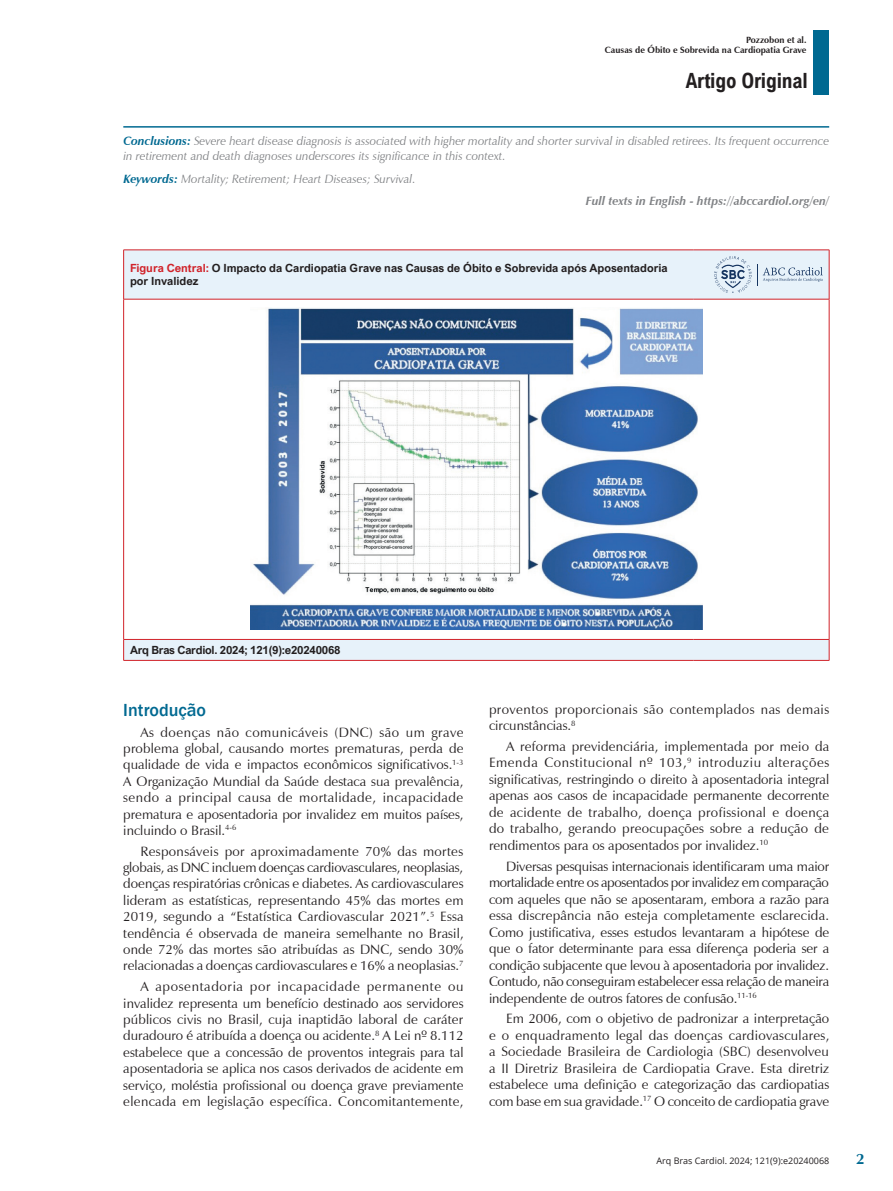
<style>
.page{position:relative;width:893px;height:1191px;background:#fff}
.page>*{position:absolute;margin:0;border:0;box-sizing:border-box;transform-origin:0 0}
.t1{font:700 21px "Arial Nova Cond";letter-spacing:-.01em;color:#231f20}
._02_-_TITULO_-_MATERIA{font:500 18px "Franklin Gothic";color:#006991}
.t2{font:700 15px "Zapf Humanist 601 BT";color:#006991}
._01-TEXTO_BASICO{font:13.5px/16.4px "Zapf Humanist 601 BT";color:#231f20;text-align:justify}
._01-TEXTO_BASICO-2{font:13.5px/16.5px "Zapf Humanist 601 BT";letter-spacing:.03em;color:#231f20}
._06_-_RESUMO_INGLES{font:italic 12px/14.4px "Zapf Humanist 601 BT";color:#808285}
._06_-_RESUMO_INGLES-2{font:italic 700 12px "Zapf Humanist 601 BT";color:#808285}
.TÍTULO_FIGURA_CENTRAL{font:700 11.25px/13.5px "Arial Nova";color:#231f20}
.LEGENDA_FIGURA_CENTRAL{font:700 11.25px "Arial Nova";letter-spacing:-.02em;color:#231f20}
.t3{font:700 9px/10.8px "Zapf Humanist 601 BT";color:#231f20;text-align:right}
.t4{font:9px "Open Sans";color:#231f20}
.s1{font-weight:700;color:#006991}
.s2{color:#d1232a}
</style>
<div class="page">
<hr style="left:123px;top:126px;width:706px;height:2px;background:#006991">
<div style="left:813px;top:30px;width:16px;height:64px;background:#006991"></div>
<svg style="left:124px;top:251px;width:705px;height:409px"></svg>
<hr style="left:829px;top:299px;width:1px;height:340px;background:#d1232a">
<svg style="left:829px;top:639px;width:1px;height:21px"></svg>
<hr style="left:123px;top:299px;width:1px;height:340px;background:#d1232a">
<hr style="left:123px;top:639px;width:571px;height:1px;background:#d1232a">
<svg style="left:123px;top:639px;width:1px;height:21px"></svg>
<hr style="left:694px;top:639px;width:135px;height:1px;background:#d1232a">
<hr style="left:123px;top:660px;width:571px;height:1px;background:#d1232a">
<hr style="left:694px;top:660px;width:135px;height:1px;background:#d1232a">
<hr style="left:123px;top:250px;width:571px;height:1px;background:#d1232a">
<hr style="left:694px;top:250px;width:135px;height:1px;background:#d1232a">
<hr style="left:123px;top:299px;width:571px;height:1px;background:#d1232a">
<hr style="left:694px;top:299px;width:135px;height:1px;background:#d1232a">
<hr style="left:123px;top:250px;width:1px;height:49px;background:#d1232a">
<hr style="left:829px;top:250px;width:1px;height:49px;background:#d1232a">
<svg style="left:714px;top:256px;width:109px;height:37px;background:#d1deea"></svg>
<img style="left:250px;top:308px;width:452px;height:322px">
<p class="t3" style="left:605px;top:34px;width:203px">Pozzobon et al.<br>Causas de Óbito e Sobrevida na Cardiopatia Grave</p>
<h1 class="t1" style="left:686px;top:67px;width:124px">Artigo Original</h1>
<p class="_06_-_RESUMO_INGLES" style="left:123px;top:134px;width:707px"><span class="s1">Conclusions:</span> Severe heart disease diagnosis is associated with higher mortality and shorter survival in disabled retirees. Its frequent occurrence in retirement and death diagnoses underscores its significance in this context.</p>
<p class="_06_-_RESUMO_INGLES" style="left:123px;top:171px;width:294px"><span class="s1">Keywords:</span> Mortality; Retirement; Heart Diseases; Survival.</p>
<p class="_06_-_RESUMO_INGLES-2" style="left:586px;top:194px;width:245px">Full texts in English - https://abccardiol.org/en/</p>
<p class="TÍTULO_FIGURA_CENTRAL" style="left:130px;top:261px;width:539px"><span class="s2">Figura Central:</span> O Impacto da Cardiopatia Grave nas Causas de Óbito e Sobrevida após Aposentadoria por Invalidez</p>
<p class="LEGENDA_FIGURA_CENTRAL" style="left:130px;top:643px;width:212px">Arq Bras Cardiol. 2024; 121(9):e20240068</p>
<p class="_02_-_TITULO_-_MATERIA" style="left:123px;top:698px;width:84px">Introdução</p>
<p class="_01-TEXTO_BASICO" style="left:123px;top:723px;width:342px;text-indent:17px">As doenças não comunicáveis (DNC) são um grave problema global, causando mortes prematuras, perda de qualidade de vida e impactos econômicos significativos.<sup>1-3<br></sup>A Organização Mundial da Saúde destaca sua prevalência, sendo a principal causa de mortalidade, incapacidade prematura e aposentadoria por invalidez em muitos países, incluindo o Brasil.<sup>4-6</sup></p>
<p class="_01-TEXTO_BASICO" style="left:123px;top:842px;width:342px;text-indent:17px">Responsáveis por aproximadamente 70% das mortes globais, as DNC incluem doenças cardiovasculares, neoplasias, doenças respiratórias crônicas e diabetes. As cardiovasculares lideram as estatísticas, representando 45% das mortes em 2019, segundo a “Estatística Cardiovascular 2021”.<sup>5</sup> Essa tendência é observada de maneira semelhante no Brasil, onde 72% das mortes são atribuídas as DNC, sendo 30% relacionadas a doenças cardiovasculares e 16% a neoplasias.<sup>7</sup></p>
<p class="_01-TEXTO_BASICO" style="left:123px;top:978px;width:342px;text-indent:17px">A aposentadoria por incapacidade permanente ou invalidez representa um benefício destinado aos servidores públicos civis no Brasil, cuja inaptidão laboral de caráter duradouro é atribuída a doença ou acidente.<sup>8</sup> A Lei nº 8.112 estabelece que a concessão de proventos integrais para tal aposentadoria se aplica nos casos derivados de acidente em serviço, moléstia profissional ou doença grave previamente elencada em legislação específica. Concomitantemente,</p>
<p class="_01-TEXTO_BASICO-2" style="left:489px;top:700px;width:342px">proventos proporcionais são contemplados nas demais circunstâncias.<sup>8</sup></p>
<p class="_01-TEXTO_BASICO" style="left:489px;top:738px;width:342px;text-indent:17px">A reforma previdenciária, implementada por meio da Emenda Constitucional nº 103,<sup>9</sup> introduziu alterações significativas, restringindo o direito à aposentadoria integral apenas aos casos de incapacidade permanente decorrente de acidente de trabalho, doença profissional e doença do trabalho, gerando preocupações sobre a redução de rendimentos para os aposentados por invalidez.<sup>10</sup></p>
<p class="_01-TEXTO_BASICO" style="left:489px;top:857px;width:342px;text-indent:17px">Diversas pesquisas internacionais identificaram uma maior mortalidade entre os aposentados por invalidez em comparação com aqueles que não se aposentaram, embora a razão para essa discrepância não esteja completamente esclarecida.<br>Como justificativa, esses estudos levantaram a hipótese de que o fator determinante para essa diferença poderia ser a condição subjacente que levou à aposentadoria por invalidez.<br>Contudo, não conseguiram estabelecer essa relação de maneira independente de outros fatores de confusão.<sup>11-16</sup></p>
<p class="_01-TEXTO_BASICO" style="left:489px;top:1010px;width:342px;text-indent:17px">Em 2006, com o objetivo de padronizar a interpretação e o enquadramento legal das doenças cardiovasculares, a Sociedade Brasileira de Cardiologia (SBC) desenvolveu a II Diretriz Brasileira de Cardiopatia Grave. Esta diretriz estabelece uma definição e categorização das cardiopatias com base em sua gravidade.<sup>17</sup> O conceito de cardiopatia grave</p>
<p class="t4" style="left:656px;top:1154px;width:174px">Arq Bras Cardiol. 2024; 121(9):e20240068</p>
<p class="t2" style="left:856px;top:1149px;width:10px">2</p>
</div>
